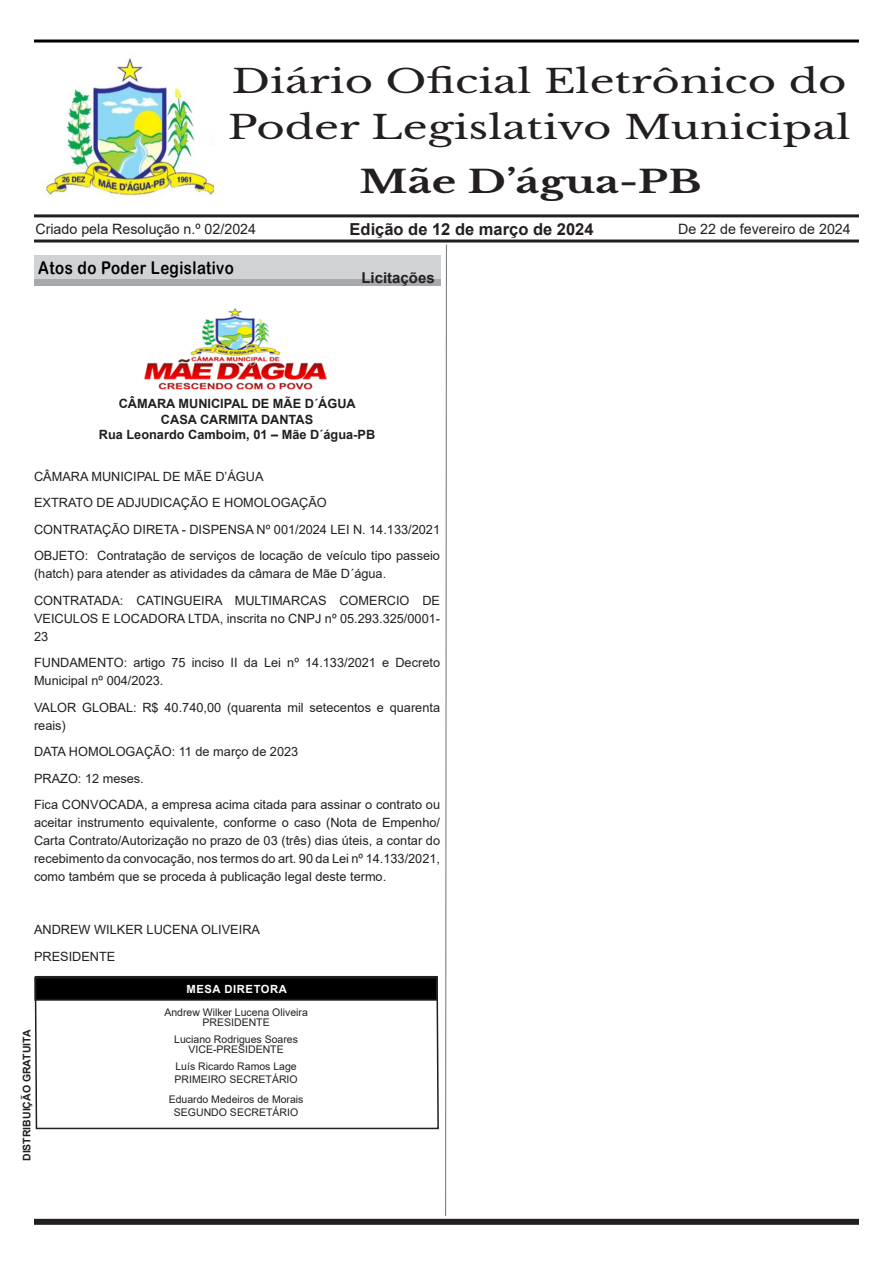
<style>
.page{position:relative;width:893px;height:1263px;background:#fff}
.page>*{position:absolute;margin:0;border:0;box-sizing:border-box;transform-origin:0 0}
.t1{font:32.25px/46.5px "Libre Baskerville";color:#231f20;scale:1.35 1}
.t2{font:700 31.05px "Libre Baskerville";color:#231f20;scale:1.35 1}
.t3{font:17.55px "Arial Rounded MT Bold";letter-spacing:.03em;color:#000;scale:.85 1}
.t4{font:700 16.5px "Arial";color:#231f20}
.t5{font:700 15px "Arial";color:#231f20}
.t6{font:14.25px "Arial";color:#231f20}
.t7{font:12.75px/18px "Arial";color:#231f20}
.t8{font:700 12.75px "Arial";color:#231f20}
.t9{font:700 11.25px "Arial";letter-spacing:.05em;color:#fff}
.t10{font:10.5px "Arial";color:#231f20}
.t11{font:700 10.5px "Arial";color:#231f20}
</style>
<div class="page">
<div style="left:34px;top:1219px;width:825px;height:6px;background:#231f20"></div>
<hr style="left:34px;top:239px;width:825px;height:3px;background:#231f20">
<div style="left:34px;top:256px;width:406px;height:30px;background:#d1d2d4"></div>
<svg style="left:445px;top:244px;width:2px;height:973px;background:#b6b8b9"></svg>
<div style="left:34px;top:280px;width:406px;height:6px;background:#a8a9ad"></div>
<img style="left:45px;top:56px;width:169px;height:141px">
<hr style="left:34px;top:40px;width:825px;height:3px;background:#000">
<div style="left:209px;top:146px;width:8px;height:17px;background:#fff"></div>
<hr style="left:34px;top:214px;width:825px;height:3px;background:#231f20">
<img style="left:143px;top:308px;width:184px;height:82px">
<svg style="left:34px;top:976px;width:405px;height:154px"></svg>
<p class="t1" style="left:228px;top:58px;width:463px">Diário Oficial Eletrônico do<br>Poder Legislativo Municipal</p>
<p class="t2" style="left:360px;top:163px;width:255px">Mãe D’água-PB</p>
<p class="t4" style="left:350px;top:218px;width:245px">Edição de 12 de março de 2024</p>
<p class="t5" style="left:361px;top:267px;width:75px">Licitações</p>
<p class="t6" style="left:35px;top:219px;width:222px">Criado pela Resolução n.º 02/2024</p>
<p class="t6" style="left:678px;top:219px;width:174px">De 22 de fevereiro de 2024</p>
<p class="t3" style="left:38px;top:258px;width:231px">Atos do Poder Legislativo</p>
<p class="t8" style="left:119px;top:395px;width:239px">CÂMARA MUNICIPAL DE MÃE D´ÁGUA</p>
<p class="t8" style="left:161px;top:410px;width:154px">CASA CARMITA DANTAS</p>
<p class="t8" style="left:99px;top:425px;width:278px">Rua Leonardo Camboim, 01 – Mãe D´água-PB</p>
<p class="t7" style="left:34px;top:467px;width:231px">CÂMARA MUNICIPAL DE MÃE D’ÁGUA</p>
<p class="t7" style="left:34px;top:494px;width:294px">EXTRATO DE ADJUDICAÇÃO E HOMOLOGAÇÃO</p>
<p class="t7" style="left:34px;top:520px;width:408px">CONTRATAÇÃO DIRETA - DISPENSA Nº 001/2024 LEI N. 14.133/2021</p>
<p class="t7" style="left:34px;top:547px;width:408px">OBJETO: Contratação de serviços de locação de veículo tipo passeio (hatch) para atender as atividades da câmara de Mãe D´água.</p>
<p class="t7" style="left:34px;top:591px;width:408px;text-align:justify">CONTRATADA: CATINGUEIRA MULTIMARCAS COMERCIO DE VEICULOS E LOCADORA LTDA, inscrita no CNPJ nº 05.293.325/0001- 23</p>
<p class="t7" style="left:34px;top:654px;width:408px">FUNDAMENTO: artigo 75 inciso II da Lei nº 14.133/2021 e Decreto<br>Municipal nº 004/2023.</p>
<p class="t7" style="left:34px;top:698px;width:408px">VALOR GLOBAL: R$ 40.740,00 (quarenta mil setecentos e quarenta reais)</p>
<p class="t7" style="left:34px;top:743px;width:266px">DATA HOMOLOGAÇÃO: 11 de março de 2023</p>
<p class="t7" style="left:34px;top:769px;width:111px">PRAZO: 12 meses.</p>
<p class="t7" style="left:34px;top:796px;width:408px;text-align:justify">Fica CONVOCADA, a empresa acima citada para assinar o contrato ou aceitar instrumento equivalente, conforme o caso (Nota de Empenho/ Carta Contrato/Autorização no prazo de 03 (três) dias úteis, a contar do recebimento da convocação, nos termos do art. 90 da Lei nº 14.133/2021, como também que se proceda à publicação legal deste termo.</p>
<p class="t7" style="left:34px;top:921px;width:228px">ANDREW WILKER LUCENA OLIVEIRA</p>
<p class="t7" style="left:34px;top:947px;width:83px">PRESIDENTE</p>
<p class="t11" style="left:19px;top:1161px;width:133px;rotate:-90deg">DISTRIBUIÇÃO GRATUITA</p>
<p class="t9" style="left:187px;top:981px;width:102px">MESA DIRETORA</p>
<p class="t10" style="left:164px;top:1005px;width:145px">Andrew Wilker Lucena Oliveira</p>
<p class="t10" style="left:203px;top:1015px;width:69px">PRESIDENTE</p>
<p class="t10" style="left:174px;top:1032px;width:125px">Luciano Rodrigues Soares</p>
<p class="t10" style="left:189px;top:1042px;width:97px">VICE-PRESIDENTE</p>
<p class="t10" style="left:175px;top:1059px;width:123px">Luís Ricardo Ramos Lage</p>
<p class="t10" style="left:175px;top:1072px;width:125px">PRIMEIRO SECRETÁRIO</p>
<p class="t10" style="left:169px;top:1092px;width:136px">Eduardo Medeiros de Morais</p>
<p class="t10" style="left:174px;top:1105px;width:126px">SEGUNDO SECRETÁRIO</p>
</div>
